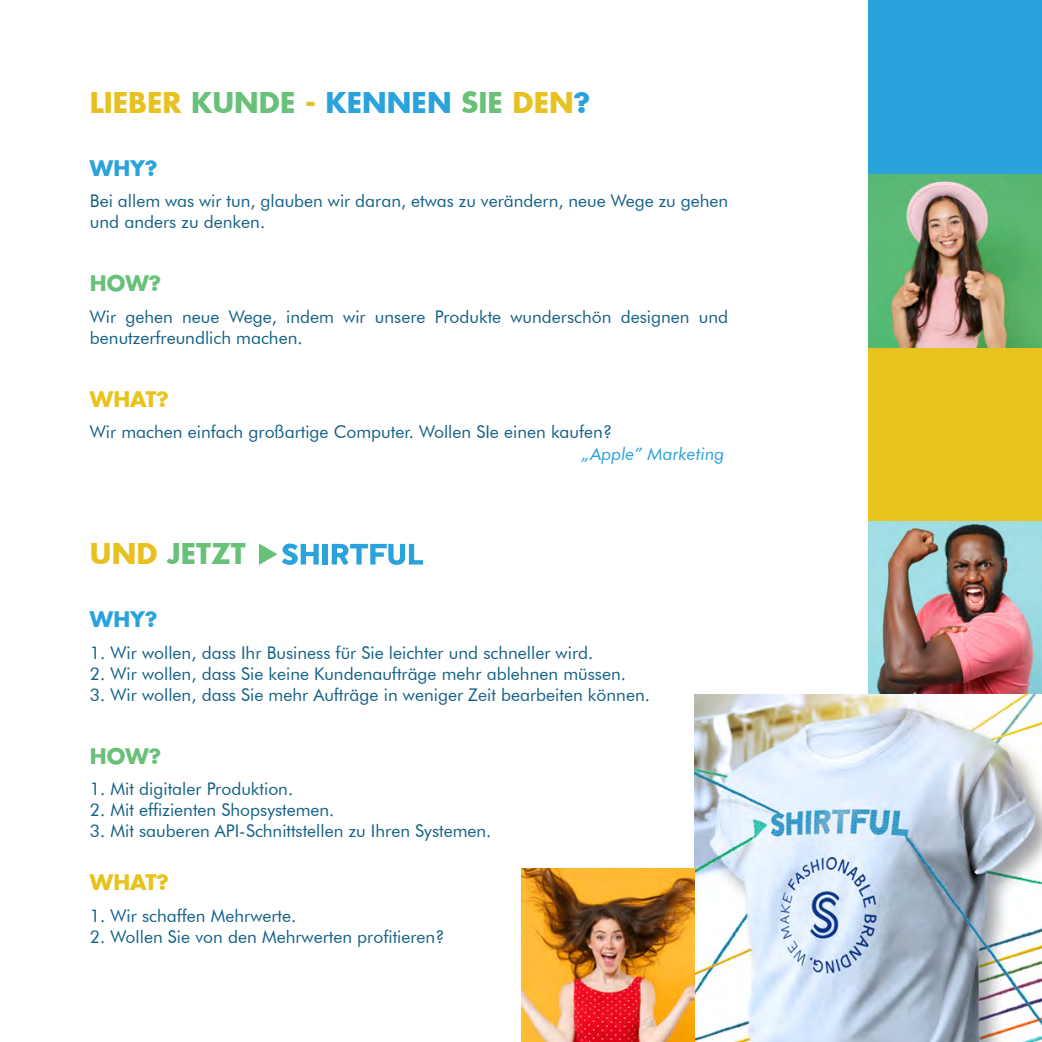
<style>
.page{position:relative;width:1042px;height:1042px;background:#fff}
.page>*{position:absolute;margin:0;border:0;box-sizing:border-box;transform-origin:0 0}
.t1{font:700 28px "Futura";color:#e6c11f}
.t2{font:700 28px "Futura";color:#68c079}
.t3{font:700 21px "Futura";color:#e8c31d}
.t4{font:700 21px "Futura";color:#2aa2db}
.t5{font:700 21px "Futura";color:#68c079}
.t6{font:17.5px/21px "Futura BT";color:#136085}
.t7{font:italic 17.5px "Futura BT";color:#2aa2db}
.s1{color:#68c079}
.s2{color:#2aa2db}
.s3{color:#e6c11f}
</style>
<div class="page">
<div style="left:323px;top:544px;width:5px;height:20px;background:#2aa2db"></div>
<svg style="left:332px;top:544px;width:91px;height:21px"></svg>
<svg style="left:259px;top:543px;width:60px;height:22px"></svg>
<div style="left:868px;top:347px;width:174px;height:174px;background:#e8c31d"></div>
<img style="left:868px;top:174px;width:174px;height:173px">
<div style="left:868px;top:0;width:174px;height:174px;background:#2aa2db"></div>
<img style="left:694px;top:694px;width:348px;height:348px">
<img style="left:868px;top:521px;width:174px;height:172px">
<img style="left:521px;top:868px;width:173px;height:174px">
<h1 class="t1" style="left:90px;top:83px;width:502px">LIEBER <span class="s1">KUNDE</span> - <span class="s2">KENNEN</span> <span class="s1">SIE</span> DEN<span class="s2">?</span></h1>
<p class="t4" style="left:90px;top:153px;width:69px">WHY?</p>
<p class="t6" style="left:90px;top:190px;width:640px">Bei allem was wir tun, glauben wir daran, etwas zu verändern, neue Wege zu gehen und anders zu denken.</p>
<p class="t5" style="left:90px;top:269px;width:73px">HOW?</p>
<p class="t6" style="left:90px;top:306px;width:640px">Wir gehen neue Wege, indem wir unsere Produkte wunderschön designen und benutzerfreundlich machen.</p>
<p class="t3" style="left:90px;top:384px;width:81px">WHAT?</p>
<p class="t6" style="left:90px;top:421px;width:524px">Wir machen einfach großartige Computer. Wollen SIe einen kaufen?</p>
<h1 class="t2" style="left:90px;top:534px;width:157px"><span class="s3">UND</span> JETZT</h1>
<p class="t7" style="left:582px;top:443px;width:144px">„Apple” Marketing</p>
<p class="t4" style="left:90px;top:605px;width:69px">WHY?</p>
<p class="t6" style="left:90px;top:642px;width:505px">1. Wir wollen, dass Ihr Business für Sie leichter und schneller wird.</p>
<p class="t6" style="left:90px;top:663px;width:537px">2. Wir wollen, dass Sie keine Kundenaufträge mehr ablehnen müssen.</p>
<p class="t6" style="left:90px;top:684px;width:561px">3. Wir wollen, dass Sie mehr Aufträge in weniger Zeit bearbeiten können.</p>
<p class="t5" style="left:90px;top:741px;width:73px">HOW?</p>
<p class="t6" style="left:90px;top:778px;width:205px">1. Mit digitaler Produktion.</p>
<p class="t6" style="left:90px;top:799px;width:246px">2. Mit effizienten Shopsystemen.</p>
<p class="t6" style="left:90px;top:820px;width:403px">3. Mit sauberen API-Schnittstellen zu Ihren Systemen.</p>
<p class="t3" style="left:90px;top:867px;width:81px">WHAT?</p>
<p class="t6" style="left:90px;top:904px;width:208px">1. Wir schaffen Mehrwerte.</p>
<p class="t6" style="left:90px;top:925px;width:356px">2. Wollen Sie von den Mehrwerten profitieren?</p>
</div>
